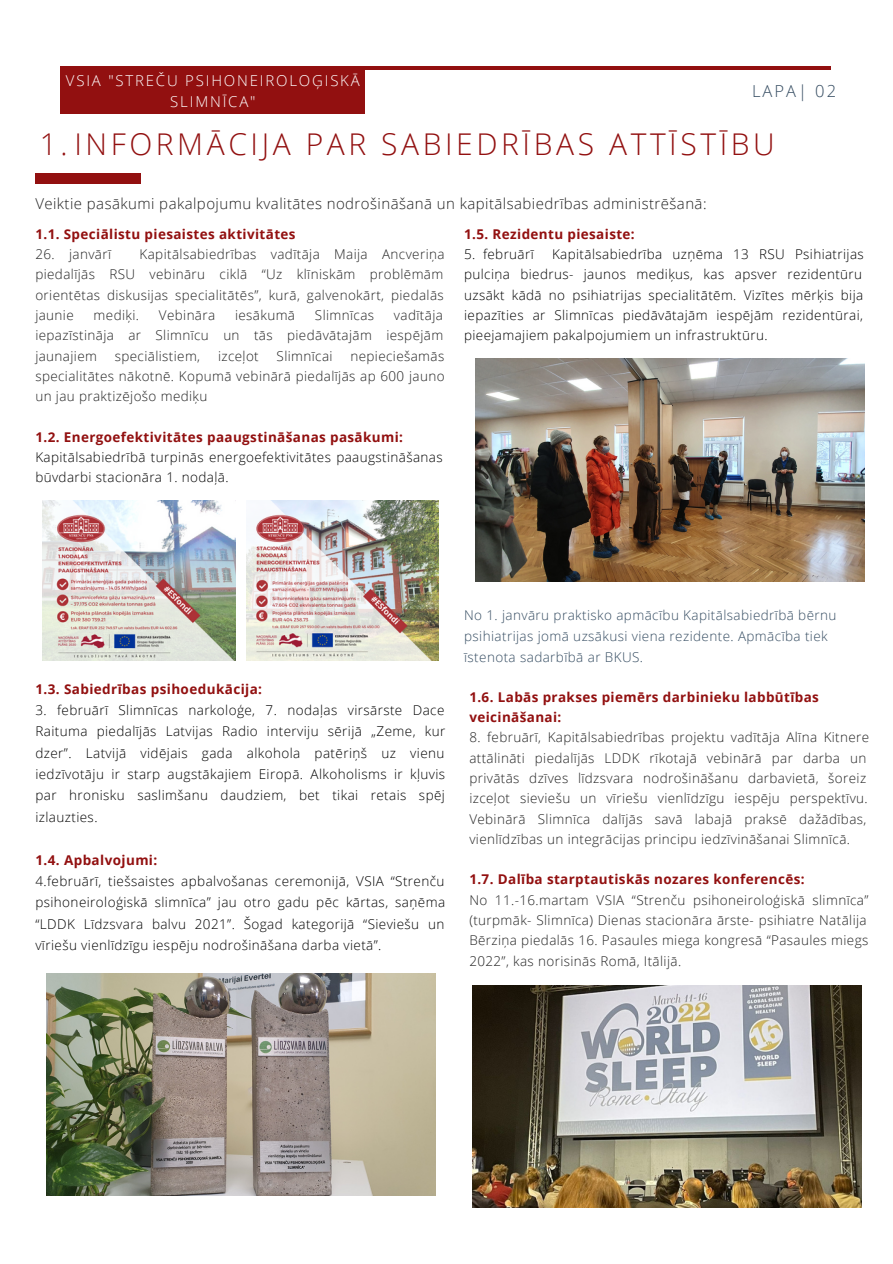
<style>
.page{position:relative;width:893px;height:1264px;background:#fff}
.page>*{position:absolute;margin:0;border:0;box-sizing:border-box;transform-origin:0 0}
.t1{font:300 30px "Open Sans";letter-spacing:.12em;color:#921010}
.t2{font:300 16.5px "Open Sans";letter-spacing:.12em;color:#364d62}
.t3{font:300 15px "Open Sans";letter-spacing:.03em;color:#222}
.t4{font:300 15px/20.4px "Open Sans";letter-spacing:.12em;color:#fff;text-align:center}
.t5{font:300 13.5px/20.2px "Open Sans";letter-spacing:.03em;color:#222;text-align:justify}
.t6{font:300 13.5px/21.3px "Open Sans";letter-spacing:.03em;color:#000}
.t7{font:700 13.5px/20.2px "Open Sans";letter-spacing:.03em;color:#921010}
.t8{font:300 13.5px/21.3px "Open Sans";letter-spacing:.03em;color:#364d62}
</style>
<div class="page">
<hr style="left:60px;top:66px;width:770px;height:4px;background:#921010">
<div style="left:60px;top:66px;width:305px;height:47px;background:#921010"></div>
<div style="left:35px;top:174px;width:106px;height:10px;background:#921010"></div>
<img style="left:43px;top:501px;width:192px;height:159px">
<img style="left:246px;top:501px;width:192px;height:159px">
<img style="left:46px;top:973px;width:389px;height:222px">
<img style="left:475px;top:359px;width:389px;height:222px">
<img style="left:472px;top:985px;width:389px;height:222px">
<p class="t4" style="left:66px;top:70px;width:295px">VSIA "STREČU PSIHONEIROLOĢISKĀ<br>SLIMNĪCA"</p>
<p class="t2" style="left:752px;top:80px;width:85px">LAPA| 02</p>
<h1 class="t1" style="left:40px;top:123px;width:736px">1.INFORMĀCIJA PAR SABIEDRĪBAS ATTĪSTĪBU</h1>
<p class="t3" style="left:35px;top:193px;width:672px">Veiktie pasākumi pakalpojumu kvalitātes nodrošināšanā un kapitālsabiedrības administrēšanā:</p>
<p class="t7" style="left:464px;top:223px;width:172px">1.5. Rezidentu piesaiste:</p>
<p class="t6" style="left:464px;top:243px;width:71px">5. februārī</p>
<p class="t7" style="left:35px;top:223px;width:262px">1.1. Speciālistu piesaistes aktivitātes</p>
<p class="t5" style="left:35px;top:244px;width:77px">26. janvārī</p>
<p class="t5" style="left:35px;top:244px;width:410px;text-indent:104px">Kapitālsabiedrības vadītāja Maija Ancveriņa piedalījās RSU vebināru ciklā “Uz klīniskām problēmām orientētas diskusijas specialitātēs”, kurā, galvenokārt, piedalās jaunie</p>
<p class="t6" style="left:464px;top:244px;width:401px;line-height:20.2px;text-indent:88px">Kapitālsabiedrība uzņēma 13 RSU Psihiatrijas pulciņa biedrus- jaunos mediķus, kas apsver rezidentūru uzsākt kādā no psihiatrijas specialitātēm. Vizītes mērķis bija iepazīties ar Slimnīcas piedāvātajām iespējām rezidentūrai, pieejamajiem pakalpojumiem un infrastruktūru.</p>
<p class="t5" style="left:35px;top:304px;width:409px;text-indent:358px">vadītāja iepazīstināja ar Slimnīcu un tās piedāvātajām iespējām jaunajiem</p>
<p class="t5" style="left:94px;top:304px;width:47px">mediķi.</p>
<p class="t5" style="left:159px;top:304px;width:58px">Vebināra</p>
<p class="t5" style="left:235px;top:304px;width:61px">iesākumā</p>
<p class="t5" style="left:315px;top:304px;width:61px">Slimnīcas</p>
<p class="t5" style="left:35px;top:345px;width:410px;text-indent:315px">nepieciešamās specialitātes nākotnē. Kopumā vebinārā piedalījās ap 600 jauno un jau praktizējošo mediķu</p>
<p class="t7" style="left:35px;top:426px;width:369px">1.2. Energoefektivitātes paaugstināšanas pasākumi:</p>
<p class="t6" style="left:35px;top:446px;width:409px;line-height:20.2px">Kapitālsabiedrībā turpinās energoefektivitātes paaugstināšanas būvdarbi stacionāra 1. nodaļā.</p>
<p class="t5" style="left:115px;top:345px;width:87px">speciālistiem,</p>
<p class="t5" style="left:218px;top:345px;width:42px">izceļot</p>
<p class="t5" style="left:276px;top:345px;width:57px">Slimnīcai</p>
<p class="t8" style="left:464px;top:603px;width:374px">No 1. janvāru praktisko apmācību Kapitālsabiedrībā bērnu psihiatrijas jomā uzsākusi viena rezidente. Apmācība tiek īstenota sadarbībā ar BKUS.</p>
<p class="t7" style="left:35px;top:678px;width:228px">1.3. Sabiedrības psihoedukācija:</p>
<p class="t6" style="left:35px;top:699px;width:411px;text-align:justify">3. februārī Slimnīcas narkoloģe, 7. nodaļas virsārste Dace Raituma piedalījās Latvijas Radio interviju sērijā „Zeme, kur dzer”. Latvijā vidējais gada alkohola patēriņš uz vienu iedzīvotāju ir starp augstākajiem Eiropā. Alkoholisms ir kļuvis par hronisku saslimšanu daudziem, bet tikai retais spēj izlauzties.</p>
<p class="t7" style="left:35px;top:849px;width:123px">1.4. Apbalvojumi:</p>
<p class="t6" style="left:35px;top:870px;width:411px;text-align:justify">4.februārī, tiešsaistes apbalvošanas ceremonijā, VSIA “Strenču psihoneiroloģiskā slimnīca” jau otro gadu pēc kārtas, saņēma “LDDK Līdzsvara balvu 2021”. Šogad kategorijā “Sieviešu un vīriešu vienlīdzīgu iespēju nodrošināšana darba vietā”.</p>
<p class="t7" style="left:469px;top:869px;width:337px">1.7. Dalība starptautiskās nozares konferencēs:</p>
<p class="t7" style="left:469px;top:686px;width:351px">1.6. Labās prakses piemērs darbinieku labbūtības veicināšanai:</p>
<p class="t5" style="left:469px;top:727px;width:401px;text-align:left">8. februārī, Kapitālsabiedrības projektu vadītāja Alīna Kitnere attālināti piedalījās LDDK rīkotajā vebinārā par darba un privātās dzīves līdzsvara nodrošināšanu darbavietā, šoreiz izceļot sieviešu un vīriešu vienlīdzīgu iespēju perspektīvu.<br>Vebinārā Slimnīca dalījās savā labajā praksē dažādības, vienlīdzības un integrācijas principu iedzīvināšanai Slimnīcā.</p>
<p class="t5" style="left:469px;top:889px;width:400px;text-align:left">No 11.-16.martam VSIA “Strenču psihoneiroloģiskā slimnīca” (turpmāk- Slimnīca) Dienas stacionāra ārste- psihiatre Natālija Bērziņa piedalās 16. Pasaules miega kongresā “Pasaules miegs 2022”, kas norisinās Romā, Itālijā.</p>
</div>
